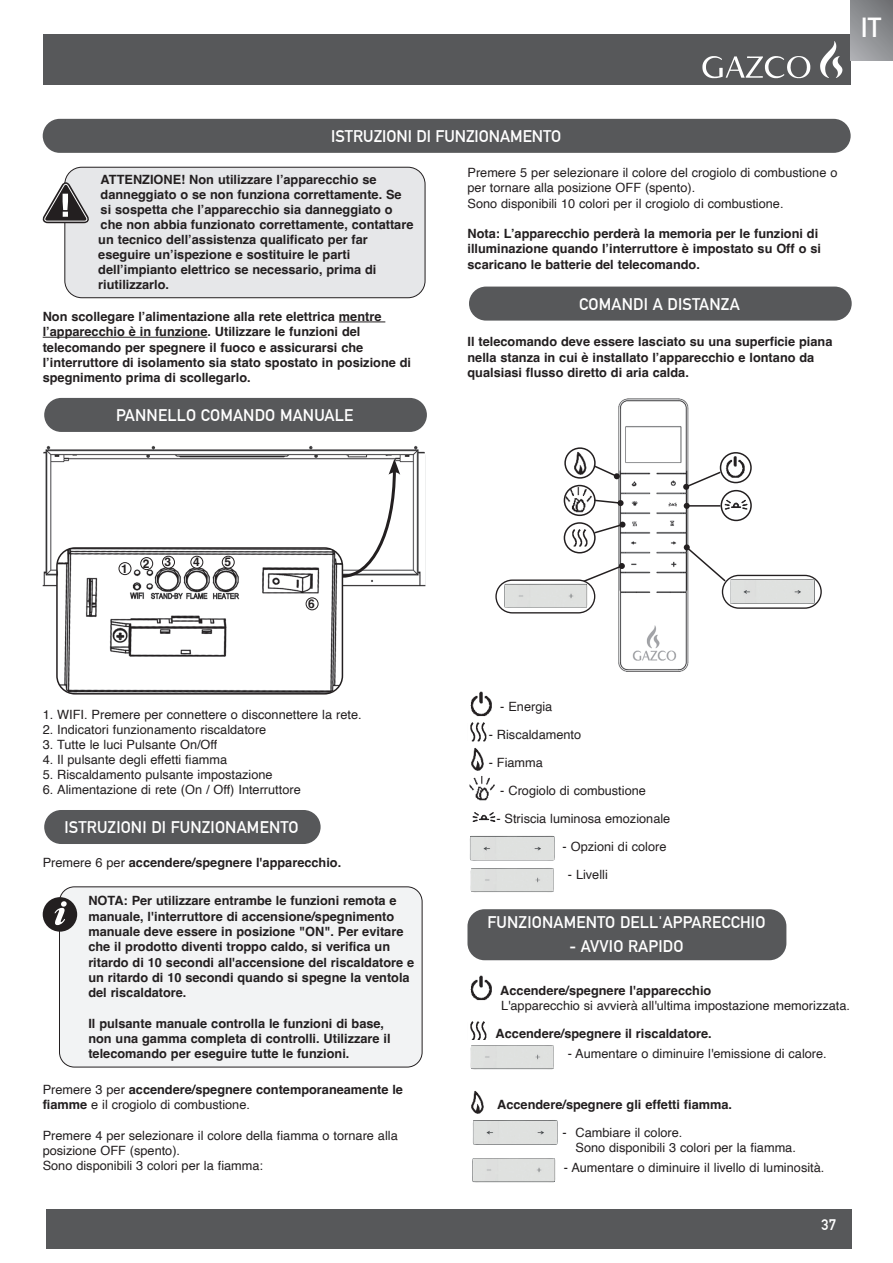
<style>
.page{position:relative;width:893px;height:1263px;background:#fff}
.page>*{position:absolute;margin:0;border:0;box-sizing:border-box;transform-origin:0 0}
.t1{font:700 27px "DIN Alternate";color:#fff}
.t2{font:700 16.5px "DIN Alternate";letter-spacing:.01em;color:#fff}
.t3{font:700 15px "DIN Alternate";color:#fff}
.t4{font:700 12.75px/15.3px "Helvetica";color:#231f20}
.t5{font:12.75px/15.3px "Helvetica";color:#231f20}
.t6{font:700 12px "Helvetica";color:#231f20}
.s1{font-weight:400}
</style>
<div class="page">
<div style="left:43px;top:35px;width:807px;height:50px;background:#57585a"></div>
<div style="left:46px;top:1209px;width:805px;height:39px;background:#57585a"></div>
<img style="left:820px;top:44px;width:14px;height:34px">
<hr style="left:339px;top:322px;width:46px;height:1px;background:#231f20">
<hr style="left:43px;top:337px;width:164px;height:1px;background:#231f20">
<div style="left:43px;top:119px;width:808px;height:34px;background:#57585a;border-radius:17px"></div>
<div style="left:65px;top:167px;width:360px;height:131px;background:#e6e7e9;border-radius:17px"></div>
<div style="left:64px;top:167px;width:361px;height:131px;border:1px solid #231f20;border-radius:17px"></div>
<svg style="left:42px;top:181px;width:47px;height:42px"></svg>
<div style="left:44px;top:398px;width:383px;height:34px;background:#57585a;border-radius:17px"></div>
<img style="left:43px;top:445px;width:382px;height:142px">
<img style="left:57px;top:548px;width:285px;height:146px">
<div style="left:56px;top:547px;width:287px;height:147px;border:2px solid #231f20;border-radius:18px"></div>
<svg style="left:340px;top:459px;width:60px;height:120px"></svg>
<div style="left:119px;top:563px;width:12px;height:12px;background:#fff;border-radius:50%"></div>
<div style="left:119px;top:562px;width:12px;height:13px;border:1px solid #231f20;border-radius:50%"></div>
<div style="left:141px;top:558px;width:12px;height:12px;background:#fff;border-radius:50%"></div>
<div style="left:140px;top:557px;width:13px;height:13px;border:1px solid #231f20;border-radius:50%"></div>
<div style="left:162px;top:556px;width:12px;height:12px;background:#fff;border-radius:50%"></div>
<div style="left:162px;top:556px;width:13px;height:13px;border:1px solid #231f20;border-radius:50%"></div>
<div style="left:191px;top:556px;width:12px;height:12px;background:#fff;border-radius:50%"></div>
<div style="left:190px;top:556px;width:13px;height:13px;border:1px solid #231f20;border-radius:50%"></div>
<div style="left:222px;top:556px;width:12px;height:12px;background:#fff;border-radius:50%"></div>
<div style="left:222px;top:556px;width:13px;height:13px;border:1px solid #231f20;border-radius:50%"></div>
<div style="left:306px;top:598px;width:12px;height:12px;background:#fff;border-radius:50%"></div>
<div style="left:306px;top:597px;width:12px;height:13px;border:1px solid #231f20;border-radius:50%"></div>
<div style="left:44px;top:810px;width:277px;height:34px;background:#57585a;border-radius:17px"></div>
<div style="left:59px;top:887px;width:363px;height:180px;background:#f2f3f4;border-radius:15px"></div>
<div style="left:59px;top:886px;width:363px;height:181px;border:1px solid #231f20;border-radius:15px"></div>
<div style="left:43px;top:897px;width:34px;height:35px;background:#231f20;border-radius:50%"></div>
<svg style="left:55px;top:901px;width:12px;height:24px"></svg>
<div style="left:469px;top:287px;width:383px;height:34px;background:#57585a;border-radius:17px"></div>
<img style="left:616px;top:398px;width:73px;height:274px">
<img style="left:721px;top:453px;width:30px;height:30px">
<div style="left:720px;top:452px;width:32px;height:31px;border:2px solid #231f20;border-radius:50%"></div>
<svg style="left:683px;top:470px;width:39px;height:20px"></svg>
<svg style="left:564px;top:523px;width:31px;height:30px"></svg>
<img style="left:569px;top:528px;width:20px;height:20px">
<div style="left:564px;top:522px;width:32px;height:31px;border:2px solid #231f20;border-radius:50%"></div>
<svg style="left:595px;top:499px;width:29px;height:7px"></svg>
<svg style="left:595px;top:464px;width:25px;height:15px"></svg>
<svg style="left:593px;top:522px;width:32px;height:13px"></svg>
<img style="left:564px;top:485px;width:29px;height:30px">
<div style="left:564px;top:485px;width:32px;height:31px;border:2px solid #231f20;border-radius:50%"></div>
<svg style="left:585px;top:563px;width:40px;height:20px"></svg>
<svg style="left:496px;top:580px;width:99px;height:33px"></svg>
<img style="left:504px;top:584px;width:83px;height:24px">
<div style="left:495px;top:579px;width:100px;height:34px;border:1px solid #231f20;border-radius:16px"></div>
<svg style="left:684px;top:544px;width:43px;height:39px"></svg>
<div style="left:722px;top:575px;width:99px;height:33px;background:#fff;border-radius:16px"></div>
<img style="left:730px;top:579px;width:85px;height:25px">
<div style="left:722px;top:575px;width:100px;height:34px;border:1px solid #231f20;border-radius:16px"></div>
<img style="left:724px;top:499px;width:24px;height:11px">
<div style="left:720px;top:490px;width:32px;height:31px;border:2px solid #231f20;border-radius:50%"></div>
<hr style="left:687px;top:505px;width:33px;height:2px;background:#231f20">
<svg style="left:684px;top:503px;width:6px;height:6px"></svg>
<img style="left:565px;top:448px;width:30px;height:30px;border-radius:15px">
<div style="left:564px;top:447px;width:32px;height:32px;border:2px solid #231f20;border-radius:50%"></div>
<img style="left:470px;top:691px;width:22px;height:26px">
<img style="left:470px;top:722px;width:17px;height:20px">
<img style="left:471px;top:747px;width:13px;height:24px">
<img style="left:469px;top:776px;width:26px;height:25px">
<img style="left:472px;top:812px;width:24px;height:10px">
<img style="left:470px;top:836px;width:85px;height:25px">
<img style="left:471px;top:868px;width:83px;height:24px">
<div style="left:467px;top:909px;width:319px;height:51px;background:#57585a;border-radius:17px"></div>
<img style="left:470px;top:975px;width:22px;height:26px">
<img style="left:470px;top:1021px;width:17px;height:19px">
<img style="left:471px;top:1045px;width:83px;height:24px">
<img style="left:471px;top:1090px;width:13px;height:24px">
<img style="left:473px;top:1120px;width:85px;height:25px">
<img style="left:472px;top:1158px;width:83px;height:24px">
<div style="left:850px;top:0;width:42px;height:61px;background:linear-gradient(to bottom,#797b7e,#a3a4a8)"></div>
<h1 class="t1" style="left:861px;top:7px;width:22px">IT</h1>
<p class="t2" style="left:331px;top:124px;width:231px">ISTRUZIONI DI FUNZIONAMENTO</p>
<p class="t4" style="left:98px;top:173px;width:317px">ATTENZIONE! Non utilizzare l’apparecchio se danneggiato o se non funziona correttamente. Se<br>si sospetta che l’apparecchio sia danneggiato o che non abbia funzionato correttamente, contattare un tecnico dell’assistenza qualificato per far eseguire un’ispezione e sostituire le parti dell’impianto elettrico se necessario, prima di riutilizzarlo.</p>
<p class="t4" style="left:43px;top:310px;width:370px">Non scollegare l’alimentazione alla rete elettrica mentre l’apparecchio è in funzione. Utilizzare le funzioni del telecomando per spegnere il fuoco e assicurarsi che l’interruttore di isolamento sia stato spostato in posizione di spegnimento prima di scollegarlo.</p>
<p class="t2" style="left:116px;top:403px;width:239px">PANNELLO COMANDO MANUALE</p>
<p class="t5" style="left:467px;top:165px;width:371px">Premere 5 per selezionare il colore del crogiolo di combustione o per tornare alla posizione OFF (spento).<br>Sono disponibili 10 colori per il crogiolo di combustione.</p>
<p class="t4" style="left:467px;top:227px;width:355px">Nota: L’apparecchio perderà la memoria per le funzioni di illuminazione quando l’interruttore è impostato su Off o si scaricano le batterie del telecomando.</p>
<p class="t2" style="left:579px;top:292px;width:162px">COMANDI A DISTANZA</p>
<p class="t4" style="left:467px;top:336px;width:366px">Il telecomando deve essere lasciato su una superficie piana nella stanza in cui è installato l’apparecchio e lontano da qualsiasi flusso diretto di aria calda.</p>
<p class="t6" style="left:121px;top:561px;width:8px">1</p>
<p class="t6" style="left:143px;top:556px;width:8px">2</p>
<p class="t6" style="left:165px;top:555px;width:8px">3</p>
<p class="t6" style="left:193px;top:555px;width:8px">4</p>
<p class="t6" style="left:224px;top:555px;width:8px">5</p>
<p class="t6" style="left:308px;top:596px;width:8px">6</p>
<p class="t5" style="left:43px;top:707px;width:320px">1. WIFI. Premere per connettere o disconnettere la rete.</p>
<p class="t5" style="left:43px;top:722px;width:225px">2. Indicatori funzionamento riscaldatore</p>
<p class="t5" style="left:43px;top:737px;width:176px">3. Tutte le luci Pulsante On/Off</p>
<p class="t5" style="left:43px;top:752px;width:186px">4. Il pulsante degli effetti fiamma</p>
<p class="t5" style="left:43px;top:767px;width:231px">5. Riscaldamento pulsante impostazione</p>
<p class="t5" style="left:43px;top:782px;width:260px">6. Alimentazione di rete (On / Off) Interruttore</p>
<p class="t2" style="left:64px;top:815px;width:236px">ISTRUZIONI DI FUNZIONAMENTO</p>
<p class="t4" style="left:43px;top:856px;width:300px"><span class="s1">Premere 6 per</span> accendere/spegnere l'apparecchio.</p>
<p class="t4" style="left:88px;top:895px;width:327px">NOTA: Per utilizzare entrambe le funzioni remota e manuale, l'interruttore di accensione/spegnimento manuale deve essere in posizione "ON". Per evitare che il prodotto diventi troppo caldo, si verifica un ritardo di 10 secondi all'accensione del riscaldatore e un ritardo di 10 secondi quando si spegne la ventola del riscaldatore.</p>
<p class="t4" style="left:88px;top:1017px;width:304px">Il pulsante manuale controlla le funzioni di base, non una gamma completa di controlli. Utilizzare il telecomando per eseguire tutte le funzioni.</p>
<p class="t4" style="left:43px;top:1083px;width:362px"><span class="s1">Premere 3 per</span> accendere/spegnere contemporaneamente le fiamme <span class="s1">e il crogiolo di combustione.</span></p>
<p class="t5" style="left:43px;top:1128px;width:357px">Premere 4 per selezionare il colore della fiamma o tornare alla posizione OFF (spento).<br>Sono disponibili 3 colori per la fiamma:</p>
<p class="t5" style="left:500px;top:699px;width:54px">- Energia</p>
<p class="t5" style="left:489px;top:727px;width:94px">- Riscaldamento</p>
<p class="t5" style="left:489px;top:755px;width:56px">- Fiamma</p>
<p class="t5" style="left:500px;top:783px;width:147px">- Crogiolo di combustione</p>
<p class="t5" style="left:496px;top:811px;width:175px">- Striscia luminosa emozionale</p>
<p class="t5" style="left:563px;top:839px;width:105px">- Opzioni di colore</p>
<p class="t5" style="left:568px;top:867px;width:42px">- Livelli</p>
<p class="t2" style="left:488px;top:909px;width:279px">FUNZIONAMENTO DELL'APPARECCHIO</p>
<p class="t2" style="left:569px;top:933px;width:116px">- AVVIO RAPIDO</p>
<p class="t4" style="left:500px;top:984px;width:213px">Accendere/spegnere l'apparecchio</p>
<p class="t5" style="left:501px;top:998px;width:350px">L'apparecchio si avvierà all'ultima impostazione memorizzata.</p>
<p class="t4" style="left:496px;top:1027px;width:218px">Accendere/spegnere il riscaldatore.</p>
<p class="t5" style="left:568px;top:1046px;width:260px">- Aumentare o diminuire l'emissione di calore.</p>
<p class="t4" style="left:497px;top:1098px;width:236px">Accendere/spegnere gli effetti fiamma.</p>
<p class="t5" style="left:575px;top:1125px;width:222px;text-indent:-13px">- Cambiare il colore.<br>Sono disponibili 3 colori per la fiamma.</p>
<p class="t5" style="left:564px;top:1160px;width:262px">- Aumentare o diminuire il livello di luminosità.</p>
<p class="t3" style="left:821px;top:1213px;width:16px">37</p>
</div>
